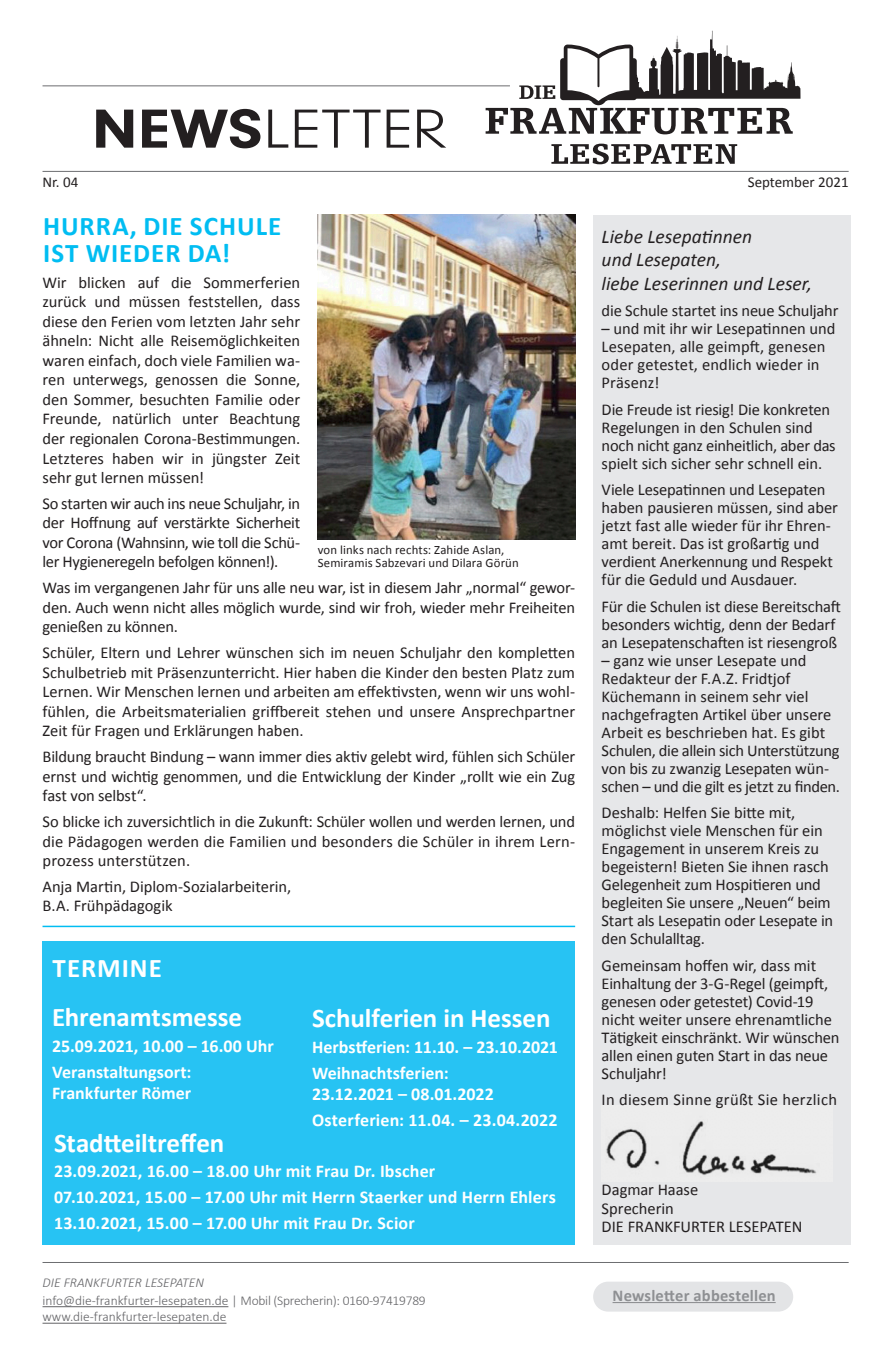
<style>
.page{position:relative;width:893px;height:1361px;background:#fff}
.page>*{position:absolute;margin:0;border:0;box-sizing:border-box;transform-origin:0 0}
.t1{font:300 57px "Neuzeit Gro";letter-spacing:-.015em;color:#231f20;scale:1.18 1}
.t2{font:700 27px/49.1px "Calibri";color:#fff}
.t3{font:700 27px/27px "Calibri";letter-spacing:.035em;color:#01bdf2}
.t4{font:italic 19.5px/23.4px "Calibri";color:#231f20}
.t5{font:700 18px/25.8px "Calibri";color:#fff}
.t6{font:16.5px/18px "Calibri";letter-spacing:-.005em;color:#231f20}
.t7{font:16.5px "Calibri";letter-spacing:.015em;color:#231f20}
.t8{font:700 16.5px "Calibri";letter-spacing:.015em;color:#8e9093}
.t9{font:15px "Calibri";color:#231f20}
.t10{font:300 13.5px/16.5px "Calibri";color:#636366}
.t11{font:italic 300 13.5px "Calibri";color:#636366}
.t12{font:12.75px/13.5px "Calibri";letter-spacing:.01em;color:#231f20}
.s1{font-weight:700}
</style>
<div class="page">
<hr style="left:43px;top:1262px;width:806px;height:1px;background:#6c6d70">
<hr style="left:43px;top:1306px;width:185px;height:1px;background:#636366">
<hr style="left:43px;top:1323px;width:183px;height:1px;background:#636366">
<div style="left:593px;top:1281px;width:200px;height:30px;background:#e3e4e6;border-radius:15px"></div>
<hr style="left:613px;top:1302px;width:163px;height:1px;background:#8e9093">
<hr style="left:43px;top:171px;width:806px;height:1px;background:#6c6d70">
<hr style="left:43px;top:85px;width:467px;height:1px;background:#6c6d70">
<svg style="left:551px;top:144px;width:186px;height:20px"></svg>
<svg style="left:486px;top:31px;width:314px;height:103px"></svg>
<div style="left:43px;top:941px;width:532px;height:303px;background:#27c3f3"></div>
<hr style="left:43px;top:925px;width:532px;height:2px;background:#01bdf2">
<div style="left:593px;top:215px;width:257px;height:1029px;background:#e6e7e9"></div>
<img style="left:606px;top:1121px;width:210px;height:54px">
<img style="left:318px;top:215px;width:257px;height:324px">
<h1 class="t1" style="left:91px;top:99px;width:304px"><span class="s1">NEWS</span>LETTER</h1>
<p class="t9" style="left:43px;top:172px;width:37px">Nr. 04</p>
<p class="t9" style="left:748px;top:172px;width:102px">September 2021</p>
<h2 class="t3" style="left:43px;top:212px;width:240px">HURRA, DIE SCHULE<br>IST WIEDER DA!</h2>
<p class="t6" style="left:43px;top:272px;width:259px;line-height:19.5px;text-align:justify">Wir blicken auf die Sommerferien zurück und müssen feststellen, dass diese den Ferien vom letzten Jahr sehr ähneln: Nicht alle Reisemöglichkeiten waren einfach, doch viele Familien wa&shy;ren unterwegs, genossen die Sonne, den Sommer, besuchten Familie oder Freunde, natürlich unter Beachtung der regionalen Corona-Bestimmungen.<br>Letzteres haben wir in jüngster Zeit sehr gut lernen müssen!</p>
<p class="t6" style="left:43px;top:493px;width:259px;line-height:19.5px;text-align:justify">So starten wir auch ins neue Schuljahr, in der Hoffnung auf verstärkte Sicherheit vor Corona (Wahnsinn, wie toll die Schü&shy;ler Hygieneregeln befolgen können!).</p>
<p class="t6" style="left:43px;top:577px;width:534px;line-height:19.5px;text-align:justify">Was im vergangenen Jahr für uns alle neu war, ist in diesem Jahr „normal“ gewor&shy;den. Auch wenn nicht alles möglich wurde, sind wir froh, wieder mehr Freiheiten genießen zu können.</p>
<p class="t6" style="left:43px;top:642px;width:534px;line-height:19.5px;text-align:justify">Schüler, Eltern und Lehrer wünschen sich im neuen Schuljahr den kompletten Schulbetrieb mit Präsenzunterricht. Hier haben die Kinder den besten Platz zum Lernen. Wir Menschen lernen und arbeiten am effektivsten, wenn wir uns wohl&shy;fühlen, die Arbeitsmaterialien griffbereit stehen und unsere Ansprechpartner Zeit für Fragen und Erklärungen haben.</p>
<p class="t6" style="left:43px;top:746px;width:534px;line-height:19.5px;text-align:justify">Bildung braucht Bindung – wann immer dies aktiv gelebt wird, fühlen sich Schüler ernst und wichtig genommen, und die Entwicklung der Kinder „rollt wie ein Zug fast von selbst“.</p>
<p class="t6" style="left:43px;top:811px;width:534px;line-height:19.5px;text-align:justify">So blicke ich zuversichtlich in die Zukunft: Schüler wollen und werden lernen, und die Pädagogen werden die Familien und besonders die Schüler in ihrem Lern&shy;prozess unterstützen.</p>
<p class="t6" style="left:43px;top:876px;width:250px;line-height:19.5px">Anja Martin, Diplom-Sozialarbeiterin,<br>B.A. Frühpädagogik</p>
<p class="t12" style="left:318px;top:542px;width:202px">von links nach rechts: Zahide Aslan,<br>Semiramis Sabzevari und Dilara Görün</p>
<h2 class="t2" style="left:52px;top:942px;width:192px">TERMINE<br>Ehrenamtsmesse</h2>
<p class="t5" style="left:52px;top:1032px;width:223px">25.09.2021, 10.00 – 16.00 Uhr<br>Veranstaltungsort:</p>
<p class="t5" style="left:52px;top:1080px;width:141px">Frankfurter Römer</p>
<h2 class="t2" style="left:312px;top:992px;width:240px">Schulferien in Hessen</h2>
<p class="t5" style="left:312px;top:1033px;width:248px">Herbstferien: 11.10. – 23.10.2021<br>Weihnachtsferien:</p>
<p class="t5" style="left:312px;top:1080px;width:247px">23.12.2021 – 08.01.2022<br>Osterferien: 11.04. – 23.04.2022</p>
<h2 class="t2" style="left:54px;top:1117px;width:172px">Stadtteiltreffen</h2>
<p class="t5" style="left:54px;top:1158px;width:503px">23.09.2021, 16.00 – 18.00 Uhr mit Frau Dr. Ibscher<br>07.10.2021, 15.00 – 17.00 Uhr mit Herrn Staerker und Herrn Ehlers<br>13.10.2021, 15.00 – 17.00 Uhr mit Frau Dr. Scior</p>
<p class="t11" style="left:43px;top:1274px;width:163px">DIE FRANKFURTER LESEPATEN</p>
<p class="t10" style="left:43px;top:1292px;width:385px">info@die-frankfurter-lesepaten.de | Mobil (Sprecherin): 0160-97419789 www.die-frankfurter-lesepaten.de</p>
<p class="t4" style="left:602px;top:224px;width:212px">Liebe Lesepatinnen<br>und Lesepaten,<br>liebe Leserinnen und Leser,</p>
<p class="t6" style="left:602px;top:301px;width:238px">die Schule startet ins neue Schuljahr</p>
<p class="t6" style="left:602px;top:319px;width:235px">– und mit ihr wir Lesepatinnen und<br>Lesepaten, alle geimpft, genesen oder getestet, endlich wieder in<br>Präsenz!</p>
<p class="t6" style="left:602px;top:400px;width:236px">Die Freude ist riesig! Die konkreten Regelungen in den Schulen sind noch nicht ganz einheitlich, aber das spielt sich sicher sehr schnell ein.</p>
<p class="t6" style="left:602px;top:480px;width:238px">Viele Lesepatinnen und Lesepaten haben pausieren müssen, sind aber jetzt fast alle wieder für ihr Ehren&shy;amt bereit. Das ist großartig und verdient Anerkennung und Respekt für die Geduld und Ausdauer.</p>
<p class="t6" style="left:602px;top:597px;width:241px">Für die Schulen ist diese Bereitschaft besonders wichtig, denn der Bedarf an Lesepatenschaften ist riesengroß</p>
<p class="t6" style="left:602px;top:651px;width:240px">– ganz wie unser Lesepate und Redakteur der F.A.Z. Fridtjof Küchemann in seinem sehr viel nachgefragten Artikel über unsere Arbeit es beschrieben hat. Es gibt Schulen, die allein sich Unterstützung von bis zu zwanzig Lesepaten wün&shy;schen – und die gilt es jetzt zu finden.</p>
<p class="t6" style="left:602px;top:803px;width:233px">Deshalb: Helfen Sie bitte mit, möglichst viele Menschen für ein<br>Engagement in unserem Kreis zu begeistern! Bieten Sie ihnen rasch<br>Gelegenheit zum Hospitieren und begleiten Sie unsere „Neuen“ beim<br>Start als Lesepatin oder Lesepate in den Schulalltag.</p>
<p class="t6" style="left:602px;top:956px;width:239px">Gemeinsam hoffen wir, dass mit<br>Einhaltung der 3-G-Regel (geimpft, genesen oder getestet) Covid-19 nicht weiter unsere ehrenamtliche<br>Tätigkeit einschränkt. Wir wünschen allen einen guten Start in das neue<br>Schuljahr!</p>
<p class="t7" style="left:602px;top:1088px;width:237px">In diesem Sinne grüßt Sie herzlich</p>
<p class="t6" style="left:602px;top:1180px;width:202px">Dagmar Haase<br>Sprecherin<br>DIE FRANKFURTER LESEPATEN</p>
<p class="t8" style="left:613px;top:1283px;width:165px">Newsletter abbestellen</p>
</div>
